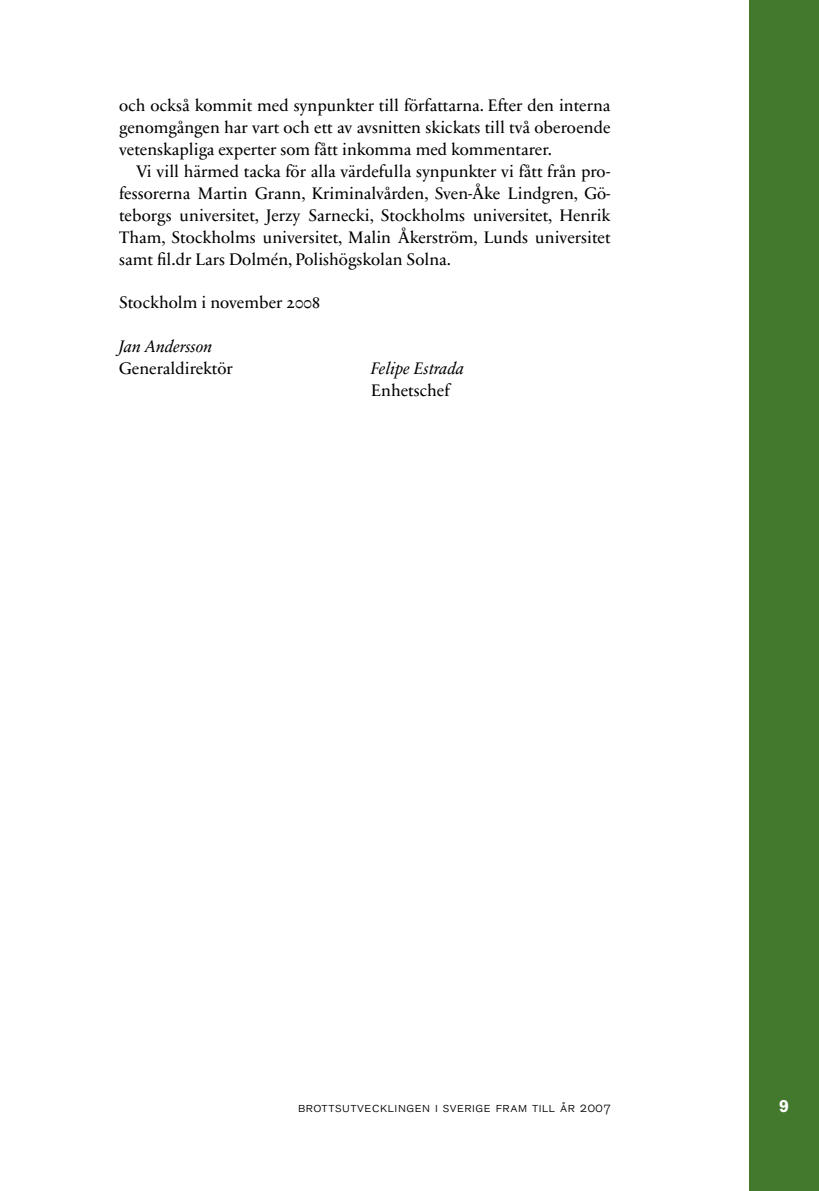
<style>
.page{position:relative;width:819px;height:1191px;background:#fff}
.page>*{position:absolute;margin:0;border:0;box-sizing:border-box;transform-origin:0 0}
.t1{font:700 17.5px "Akzidenz Grotesk BQ";color:#fff}
.t2{font:16.97px/21.9px "Sabon Next LT Regular Os F";color:#000;text-align:justify}
.t3{font:16.97px "Sabon Next LT Italic Os F";color:#000}
.t4{font:14px "Akzidenz Grotesk BQ Light SC";letter-spacing:.04em;color:#000}
</style>
<div class="page">
<div style="left:749px;top:0;width:70px;height:1191px;background:#43792d"></div>
<p class="t2" style="left:119px;top:95px;width:493px">och också kommit med synpunkter till författarna. Efter den interna genomgången har vart och ett av avsnitten skickats till två oberoende vetenskapliga experter som fått inkomma med kommentarer.</p>
<p class="t2" style="left:119px;top:161px;width:493px;text-indent:17px">Vi vill härmed tacka för alla värdefulla synpunkter vi fått från pro&shy;fessorerna Martin Grann, Kriminalvården, Sven-Åke Lindgren, Gö&shy;teborgs universitet, Jerzy Sarnecki, Stockholms universitet, Henrik Tham, Stockholms universitet, Malin Åkerström, Lunds universitet samt fil.dr Lars Dolmén, Polishögskolan Solna.</p>
<p class="t2" style="left:119px;top:292px;width:202px">Stockholm i november 2008</p>
<p class="t3" style="left:119px;top:336px;width:95px">Jan Andersson</p>
<p class="t2" style="left:119px;top:358px;width:115px">Generaldirektör</p>
<p class="t3" style="left:371px;top:358px;width:94px">Felipe Estrada</p>
<p class="t2" style="left:371px;top:380px;width:80px">Enhetschef</p>
<p class="t4" style="left:298px;top:1098px;width:314px">brottsutvecklingen i sverige fram till år 2007</p>
<p class="t1" style="left:779px;top:1095px;width:11px">9</p>
</div>
